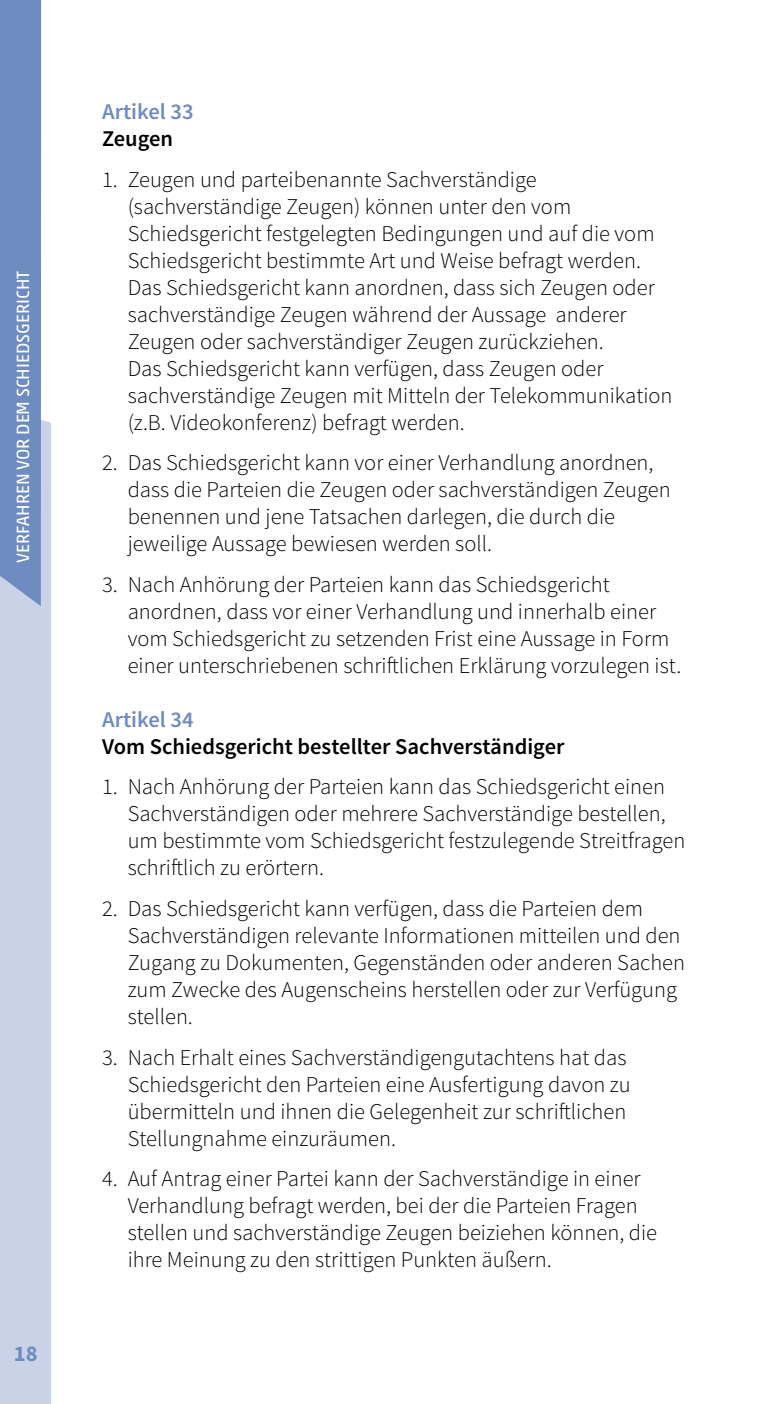
<style>
.page{position:relative;width:766px;height:1404px;background:#fff}
.page>*{position:absolute;margin:0;border:0;box-sizing:border-box;transform-origin:0 0}
.t1{font:300 22.5px/27px "Source Sans Pro";color:#000}
.t2{font:600 22.5px "Source Sans Pro";color:#000}
.t3{font:600 22.5px "Source Sans Pro";color:#6f8cc0}
.t4{font:700 22.5px "Source Sans Pro";color:#6f8cc0}
.t5{font:18px "Akko Pro";color:#fff}
</style>
<div class="page">
<div style="left:0;top:419px;width:51px;height:984px;background:#cad2e8"></div>
<div style="left:0;top:0;width:41px;height:606px;background:#6f8cc0"></div>
<p class="t5" style="left:12px;top:563px;width:293px;rotate:-90deg">VERFAHREN VOR DEM SCHIEDSGERICHT</p>
<p class="t4" style="left:14px;top:1339px;width:25px">18</p>
<p class="t3" style="left:102px;top:97px;width:93px">Artikel 33</p>
<p class="t2" style="left:102px;top:124px;width:73px">Zeugen</p>
<p class="t1" style="left:128px;top:166px;width:546px;text-indent:-26px">1. Zeugen und parteibenannte Sachverständige (sachverständige Zeugen) können unter den vom Schiedsgericht festgelegten Bedingungen und auf die vom Schiedsgericht bestimmte Art und Weise befragt werden.<br>Das Schiedsgericht kann anordnen, dass sich Zeugen oder sachverständige Zeugen während der Aussage anderer Zeugen oder sachverständiger Zeugen zurückziehen.<br>Das Schiedsgericht kann verfügen, dass Zeugen oder sachverständige Zeugen mit Mitteln der Telekommunikation (z.B. Videokonferenz) befragt werden.</p>
<p class="t1" style="left:128px;top:449px;width:544px;text-indent:-26px">2. Das Schiedsgericht kann vor einer Verhandlung anordnen, dass die Parteien die Zeugen oder sachverständigen Zeugen benennen und jene Tatsachen darlegen, die durch die jeweilige Aussage bewiesen werden soll.</p>
<p class="t1" style="left:128px;top:571px;width:555px;text-indent:-26px">3. Nach Anhörung der Parteien kann das Schiedsgericht anordnen, dass vor einer Verhandlung und innerhalb einer vom Schiedsgericht zu setzenden Frist eine Aussage in Form einer unterschriebenen schriftlichen Erklärung vorzulegen ist.</p>
<p class="t3" style="left:102px;top:705px;width:93px">Artikel 34</p>
<p class="t2" style="left:102px;top:732px;width:463px">Vom Schiedsgericht bestellter Sachverständiger</p>
<p class="t1" style="left:128px;top:773px;width:559px;text-indent:-26px">1. Nach Anhörung der Parteien kann das Schiedsgericht einen Sachverständigen oder mehrere Sachverständige bestellen, um bestimmte vom Schiedsgericht festzulegende Streitfragen schriftlich zu erörtern.</p>
<p class="t1" style="left:128px;top:895px;width:559px;text-indent:-26px">2. Das Schiedsgericht kann verfügen, dass die Parteien dem Sachverständigen relevante Informationen mitteilen und den Zugang zu Dokumenten, Gegenständen oder anderen Sachen zum Zwecke des Augenscheins herstellen oder zur Verfügung stellen.</p>
<p class="t1" style="left:128px;top:1043px;width:504px;text-indent:-26px">3. Nach Erhalt eines Sachverständigengutachtens hat das Schiedsgericht den Parteien eine Ausfertigung davon zu übermitteln und ihnen die Gelegenheit zur schriftlichen Stellungnahme einzuräumen.</p>
<p class="t1" style="left:128px;top:1165px;width:531px;text-indent:-26px">4. Auf Antrag einer Partei kann der Sachverständige in einer Verhandlung befragt werden, bei der die Parteien Fragen stellen und sachverständige Zeugen beiziehen können, die ihre Meinung zu den strittigen Punkten äußern.</p>
</div>
